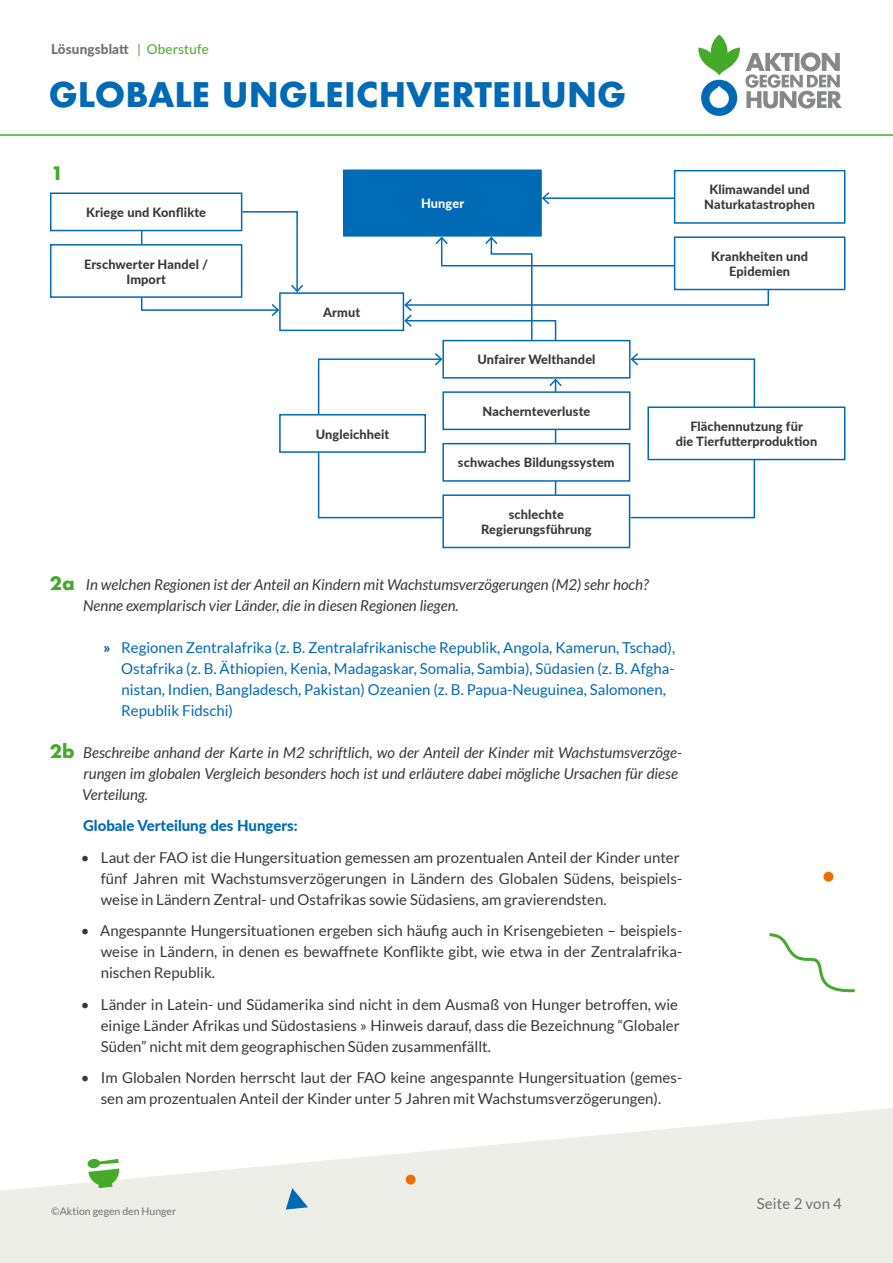
<style>
.page{position:relative;width:893px;height:1263px;background:#fff}
.page>*{position:absolute;margin:0;border:0;box-sizing:border-box;transform-origin:0 0}
.t1{font:700 33px "Futura";color:#006ab5}
.t2{font:700 18px "Futura";color:#45aa29}
.t3{font:15px/21px "Lato";color:#383937;text-align:justify}
.aufgaben{font:italic 15px/21px "Lato";color:#383937}
.Aufzählung{font:15px/21px "Lato";color:#006ab5}
.aufgaben-2{font:800 15px "Lato";color:#006ab5}
.t4{font:15px "Lato";letter-spacing:.01em;color:#6f7070}
.t5{font:800 13.5px "Lato";letter-spacing:.01em;color:#6f7070}
.mindmap{font:800 12.75px/15px "Lato";letter-spacing:.01em;color:#383937;text-align:center}
.Absatzformat_3{font:800 12.75px/15px "Lato";letter-spacing:.01em;color:#383937;text-align:center}
.t6{font:800 12.75px "Lato";letter-spacing:.01em;color:#fff}
.t7{font:10.5px "Lato";color:#6f7070}
.s1{font-weight:400;color:#45aa29}
.s2{font-weight:800}
</style>
<div class="page">
<svg style="left:0;top:1108px;width:893px;height:155px;fill:#eeeee9"></svg>
<svg style="left:698px;top:35px;width:144px;height:81px"></svg>
<hr style="left:0;top:134px;width:893px;height:2px;background:#45aa29">
<svg style="left:87px;top:1159px;width:33px;height:29px"></svg>
<svg style="left:286px;top:1188px;width:22px;height:21px"></svg>
<svg style="left:405px;top:1174px;width:11px;height:11px"></svg>
<svg style="left:823px;top:871px;width:11px;height:11px"></svg>
<svg style="left:769px;top:933px;width:86px;height:60px"></svg>
<svg style="left:629px;top:351px;width:127px;height:168px"></svg>
<svg style="left:317px;top:353px;width:127px;height:166px"></svg>
<hr style="left:555px;top:380px;width:1px;height:122px;background:#006ab5">
<svg style="left:549px;top:379px;width:13px;height:9px"></svg>
<div style="left:344px;top:170px;width:197px;height:66px;background:#006ab5"></div>
<div style="left:343px;top:170px;width:199px;height:67px;border:2px solid #006ab5"></div>
<hr style="left:543px;top:197px;width:132px;height:2px;background:#006ab5">
<svg style="left:541px;top:191px;width:10px;height:15px"></svg>
<div style="left:674px;top:170px;width:171px;height:54px;border:2px solid #006ab5"></div>
<div style="left:280px;top:415px;width:145px;height:37px;background:#fff"></div>
<div style="left:279px;top:414px;width:147px;height:39px;border:2px solid #006ab5"></div>
<div style="left:648px;top:407px;width:197px;height:52px;background:#fff"></div>
<div style="left:647px;top:406px;width:198px;height:54px;border:2px solid #006ab5"></div>
<div style="left:279px;top:292px;width:125px;height:39px;border:2px solid #006ab5"></div>
<div style="left:50px;top:192px;width:192px;height:39px;border:2px solid #006ab5"></div>
<div style="left:50px;top:244px;width:192px;height:54px;border:2px solid #006ab5"></div>
<div style="left:674px;top:236px;width:171px;height:54px;border:2px solid #006ab5"></div>
<svg style="left:140px;top:210px;width:165px;height:108px"></svg>
<svg style="left:403px;top:235px;width:367px;height:107px"></svg>
<div style="left:443px;top:444px;width:187px;height:37px;background:#fff"></div>
<div style="left:442px;top:443px;width:188px;height:39px;border:2px solid #006ab5"></div>
<div style="left:443px;top:392px;width:187px;height:37px;background:#fff"></div>
<div style="left:442px;top:391px;width:188px;height:39px;border:2px solid #006ab5"></div>
<div style="left:442px;top:340px;width:188px;height:39px;border:2px solid #006ab5"></div>
<div style="left:443px;top:495px;width:187px;height:52px;background:#fff"></div>
<div style="left:442px;top:494px;width:188px;height:54px;border:2px solid #006ab5"></div>
<p class="t5" style="left:51px;top:39px;width:159px">Lösungsblatt <span class="s1">| Oberstufe</span></p>
<h1 class="t1" style="left:49px;top:71px;width:579px">GLOBALE UNGLEICHVERTEILUNG</h1>
<p class="t2" style="left:51px;top:160px;width:14px">1</p>
<p class="Absatzformat_3" style="left:704px;top:182px;width:112px">Klimawandel und<br>Naturkatastrophen</p>
<p class="t6" style="left:421px;top:194px;width:45px">Hunger</p>
<p class="mindmap" style="left:86px;top:204px;width:122px">Kriege und Konflikte</p>
<p class="mindmap" style="left:84px;top:256px;width:126px">Erschwerter Handel /<br>Import</p>
<p class="mindmap" style="left:711px;top:248px;width:99px">Krankheiten und<br>Epidemien</p>
<p class="mindmap" style="left:323px;top:304px;width:39px">Armut</p>
<p class="mindmap" style="left:477px;top:352px;width:120px">Unfairer Welthandel</p>
<p class="mindmap" style="left:483px;top:403px;width:109px">Nachernteverluste</p>
<p class="Absatzformat_3" style="left:316px;top:426px;width:75px">Ungleichheit</p>
<p class="mindmap" style="left:676px;top:418px;width:143px">Flächennutzung für<br>die Tierfutterproduktion</p>
<p class="mindmap" style="left:458px;top:455px;width:158px">schwaches Bildungssystem</p>
<p class="mindmap" style="left:481px;top:506px;width:112px">schlechte<br>Regierungsführung</p>
<p class="t2" style="left:50px;top:570px;width:26px">2a</p>
<p class="t2" style="left:50px;top:738px;width:26px">2b</p>
<p class="aufgaben" style="left:83px;top:574px;width:567px">In welchen Regionen ist der Anteil an Kindern mit Wachstumsverzögerungen (M2) sehr hoch?<br>Nenne exemplarisch vier Länder, die in diesen Regionen liegen.</p>
<p class="Aufzählung" style="left:121px;top:636px;width:556px;text-indent:-18px"><span class="s2">»</span> Regionen Zentralafrika (z. B. Zentralafrikanische Republik, Angola, Kamerun, Tschad), Ostafrika (z. B. Äthiopien, Kenia, Madagaskar, Somalia, Sambia), Südasien (z. B. Afgha&shy;nistan, Indien, Bangladesch, Pakistan) Ozeanien (z. B. Papua-Neuguinea, Salomonen, Republik Fidschi)</p>
<p class="aufgaben" style="left:82px;top:742px;width:601px">Beschreibe anhand der Karte in M2 schriftlich, wo der Anteil der Kinder mit Wachstumsverzöge&shy;rungen im globalen Vergleich besonders hoch ist und erläutere dabei mögliche Ursachen für diese<br>Verteilung.</p>
<p class="aufgaben-2" style="left:83px;top:814px;width:216px">Globale Verteilung des Hungers:</p>
<p class="t3" style="left:101px;top:846px;width:583px;text-align:left;text-indent:-20px">• Laut der FAO ist die Hungersituation gemessen am prozentualen Anteil der Kinder unter fünf Jahren mit Wachstumsverzögerungen in Ländern des Globalen Südens, beispiels&shy;weise in Ländern Zentral- und Ostafrikas sowie Südasiens, am gravierendsten.</p>
<p class="t3" style="left:101px;top:920px;width:583px;text-indent:-20px">• Angespannte Hungersituationen ergeben sich häufig auch in Krisengebieten – beispiels&shy;weise in Ländern, in denen es bewaffnete Konflikte gibt, wie etwa in der Zentralafrika&shy;nischen Republik.</p>
<p class="t3" style="left:101px;top:993px;width:581px;text-indent:-20px">• Länder in Latein- und Südamerika sind nicht in dem Ausmaß von Hunger betroffen, wie einige Länder Afrikas und Südostasiens » Hinweis darauf, dass die Bezeichnung “Globaler Süden” nicht mit dem geographischen Süden zusammenfällt.</p>
<p class="t3" style="left:81px;top:1067px;width:603px;text-align:center">• Im Globalen Norden herrscht laut der FAO keine angespannte Hungersituation (gemes&shy;sen am prozentualen Anteil der Kinder unter 5 Jahren mit Wachstumsverzögerungen).</p>
<p class="t7" style="left:51px;top:1205px;width:127px">©Aktion gegen den Hunger</p>
<p class="t4" style="left:757px;top:1195px;width:87px">Seite 2 von 4</p>
</div>
